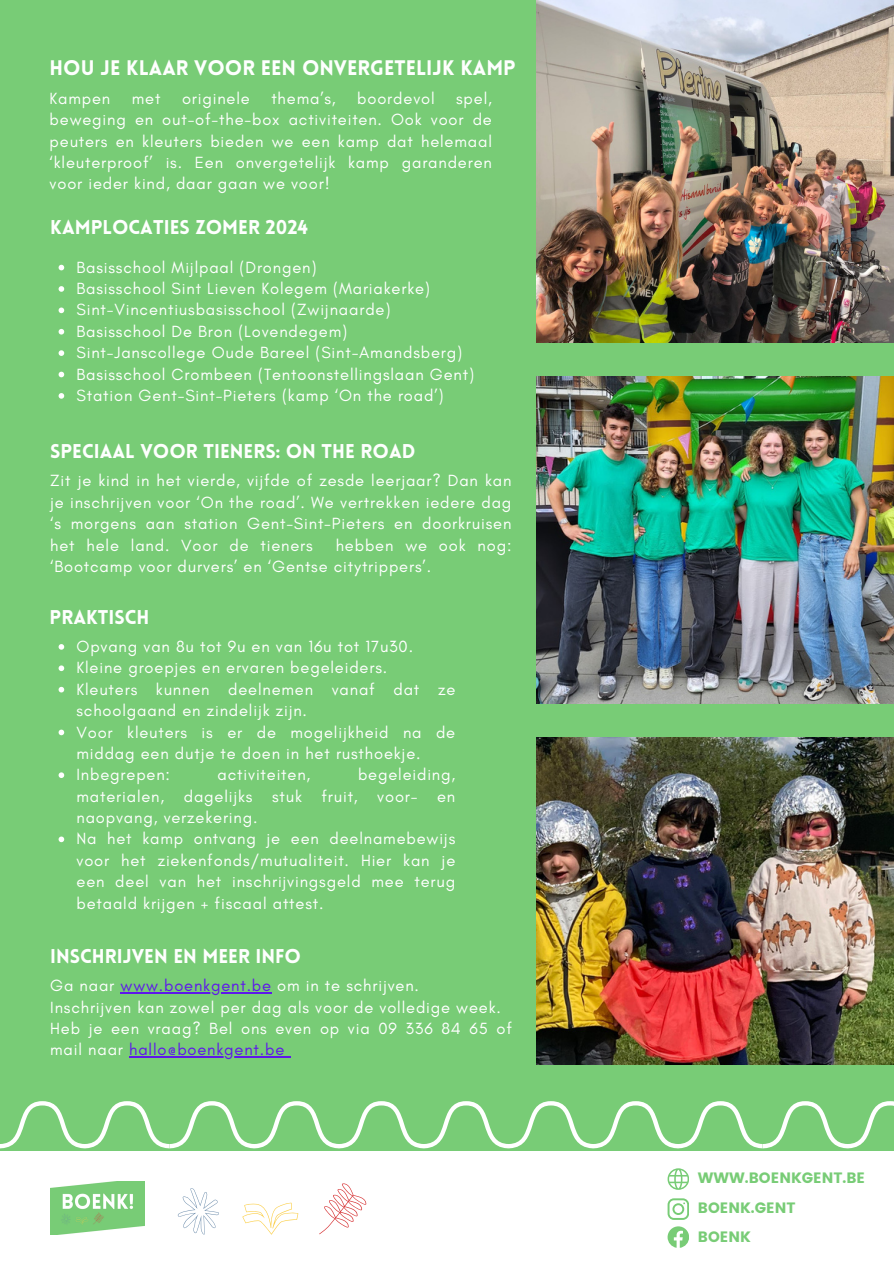
<style>
.page{position:relative;width:894px;height:1264px;background:#fff}
.page>*{position:absolute;margin:0;border:0;box-sizing:border-box;transform-origin:0 0}
.t1{font:900 20.55px "Lovelo";color:#fefffe}
.t2{font:900 19.5px "Lovelo";color:#fefffe}
.t3{font:16.5px/21.3px "Glacial Indifference";letter-spacing:.05em;color:#fff;text-align:justify}
.t4{font:16.5px "Glacial Indifference";letter-spacing:.05em;color:#5e17eb}
.t5{font:15px "Poppins";color:#78cc76}
.s1{color:#5e17eb}
.s2{color:#fff}
</style>
<div class="page">
<div style="left:0;top:0;width:893px;height:1263px;background:#78cc76"></div>
<div style="left:0;top:1151px;width:893px;height:112px;background:#fff"></div>
<img style="left:50px;top:1181px;width:95px;height:53px">
<svg style="left:0;top:1101px;width:893px;height:47px"></svg>
<svg style="left:177px;top:1188px;width:42px;height:46px"></svg>
<svg style="left:242px;top:1202px;width:56px;height:32px"></svg>
<svg style="left:319px;top:1183px;width:47px;height:51px"></svg>
<img style="left:536px;top:0;width:357px;height:342px">
<img style="left:536px;top:376px;width:357px;height:327px">
<img style="left:536px;top:737px;width:357px;height:327px">
<svg style="left:59px;top:644px;width:5px;height:5px"></svg>
<svg style="left:59px;top:665px;width:5px;height:6px"></svg>
<svg style="left:59px;top:687px;width:5px;height:5px"></svg>
<svg style="left:59px;top:729px;width:5px;height:6px"></svg>
<svg style="left:59px;top:772px;width:5px;height:6px"></svg>
<svg style="left:59px;top:836px;width:5px;height:6px"></svg>
<hr style="left:120px;top:992px;width:152px;height:1px;background:#5e17eb">
<hr style="left:129px;top:1056px;width:156px;height:1px;background:#5e17eb">
<svg style="left:59px;top:265px;width:5px;height:5px"></svg>
<svg style="left:59px;top:286px;width:5px;height:6px"></svg>
<svg style="left:59px;top:307px;width:5px;height:6px"></svg>
<svg style="left:59px;top:329px;width:5px;height:5px"></svg>
<svg style="left:59px;top:350px;width:5px;height:6px"></svg>
<svg style="left:59px;top:372px;width:5px;height:5px"></svg>
<svg style="left:59px;top:393px;width:5px;height:6px"></svg>
<svg style="left:667px;top:1198px;width:21px;height:21px"></svg>
<svg style="left:667px;top:1168px;width:21px;height:21px"></svg>
<svg style="left:667px;top:1226px;width:21px;height:21px"></svg>
<p class="t1" style="left:50px;top:60px;width:467px">HOU JE KLAAR VOOR EEN ONVERGETELIJK KAMP</p>
<p class="t3" style="left:50px;top:87px;width:62px">Kampen</p>
<p class="t3" style="left:132px;top:87px;width:30px">met</p>
<p class="t3" style="left:182px;top:87px;width:69px">originele</p>
<p class="t3" style="left:271px;top:87px;width:66px">thema’s,</p>
<p class="t3" style="left:357px;top:87px;width:79px">boordevol</p>
<p class="t3" style="left:50px;top:87px;width:443px;text-indent:406px">spel, beweging en out-of-the-box activiteiten. Ook voor de peuters en kleuters bieden we een kamp dat helemaal ‘kleuterproof’ is. Een onvergetelijk kamp garanderen voor ieder kind, daar gaan we voor!</p>
<p class="t2" style="left:50px;top:219px;width:259px">KAMPLOCATIES ZOMER 2024</p>
<p class="t3" style="left:76px;top:256px;width:241px">Basisschool Mijlpaal (Drongen)</p>
<h2 class="t3" style="left:76px;top:277px;width:355px">Basisschool Sint Lieven Kolegem (Mariakerke)</h2>
<p class="t3" style="left:76px;top:299px;width:315px">Sint-Vincentiusbasisschool (Zwijnaarde)</p>
<p class="t3" style="left:76px;top:320px;width:272px">Basisschool De Bron (Lovendegem)</p>
<p class="t3" style="left:76px;top:342px;width:387px">Sint-Janscollege Oude Bareel (Sint-Amandsberg)</p>
<p class="t3" style="left:76px;top:363px;width:399px">Basisschool Crombeen (Tentoonstellingslaan Gent)</p>
<p class="t3" style="left:76px;top:384px;width:368px">Station Gent-Sint-Pieters (kamp ‘On the road’)</p>
<p class="t2" style="left:50px;top:443px;width:366px">SPECIAAL VOOR TIENERS: ON THE ROAD</p>
<p class="t3" style="left:50px;top:470px;width:462px">Zit je kind in het vierde, vijfde of zesde leerjaar? Dan kan je inschrijven voor ‘On the road’. We vertrekken iedere dag ‘s morgens aan station Gent-Sint-Pieters en doorkruisen het hele land. Voor de tieners</p>
<p class="t3" style="left:50px;top:534px;width:462px;text-indent:285px">hebben we ook nog: ‘Bootcamp voor durvers’ en ‘Gentse citytrippers’.</p>
<h2 class="t2" style="left:50px;top:609px;width:101px">PRAKTISCH</h2>
<p class="t3" style="left:76px;top:635px;width:338px">Opvang van 8u tot 9u en van 16u tot 17u30.</p>
<p class="t3" style="left:76px;top:657px;width:312px">Kleine groepjes en ervaren begeleiders.</p>
<p class="t3" style="left:76px;top:678px;width:380px">Kleuters kunnen deelnemen vanaf dat ze schoolgaand en zindelijk zijn.</p>
<p class="t3" style="left:76px;top:721px;width:380px">Voor kleuters is er de mogelijkheid na de middag een dutje te doen in het rusthoekje.</p>
<p class="t3" style="left:76px;top:763px;width:95px">Inbegrepen:</p>
<p class="t3" style="left:217px;top:763px;width:94px">activiteiten,</p>
<p class="t3" style="left:76px;top:763px;width:380px;text-indent:281px">begeleiding, materialen, dagelijks stuk fruit, voor- en naopvang, verzekering.</p>
<p class="t3" style="left:76px;top:828px;width:380px">Na het kamp ontvang je een deelnamebewijs voor het ziekenfonds/mutualiteit. Hier kan je een deel van het inschrijvingsgeld mee terug betaald krijgen + fiscaal attest.</p>
<p class="t2" style="left:50px;top:948px;width:252px">INSCHRIJVEN EN MEER INFO</p>
<h2 class="t3" style="left:50px;top:974px;width:370px">Ga naar <span class="s1">www.boenkgent.be</span> om in te schrijven.</h2>
<p class="t3" style="left:50px;top:996px;width:452px">Inschrijven kan zowel per dag als voor de volledige week.</p>
<p class="t3" style="left:50px;top:1017px;width:463px">Heb je een vraag? Bel ons even op via 09 336 84 65 of</p>
<p class="t4" style="left:50px;top:1039px;width:235px"><span class="s2">mail naar</span> hallo@boenkgent.be</p>
<p class="t5" style="left:697px;top:1168px;width:169px">WWW.BOENKGENT.BE</p>
<p class="t5" style="left:697px;top:1198px;width:99px">BOENK.GENT</p>
<p class="t5" style="left:697px;top:1228px;width:54px">BOENK</p>
</div>
